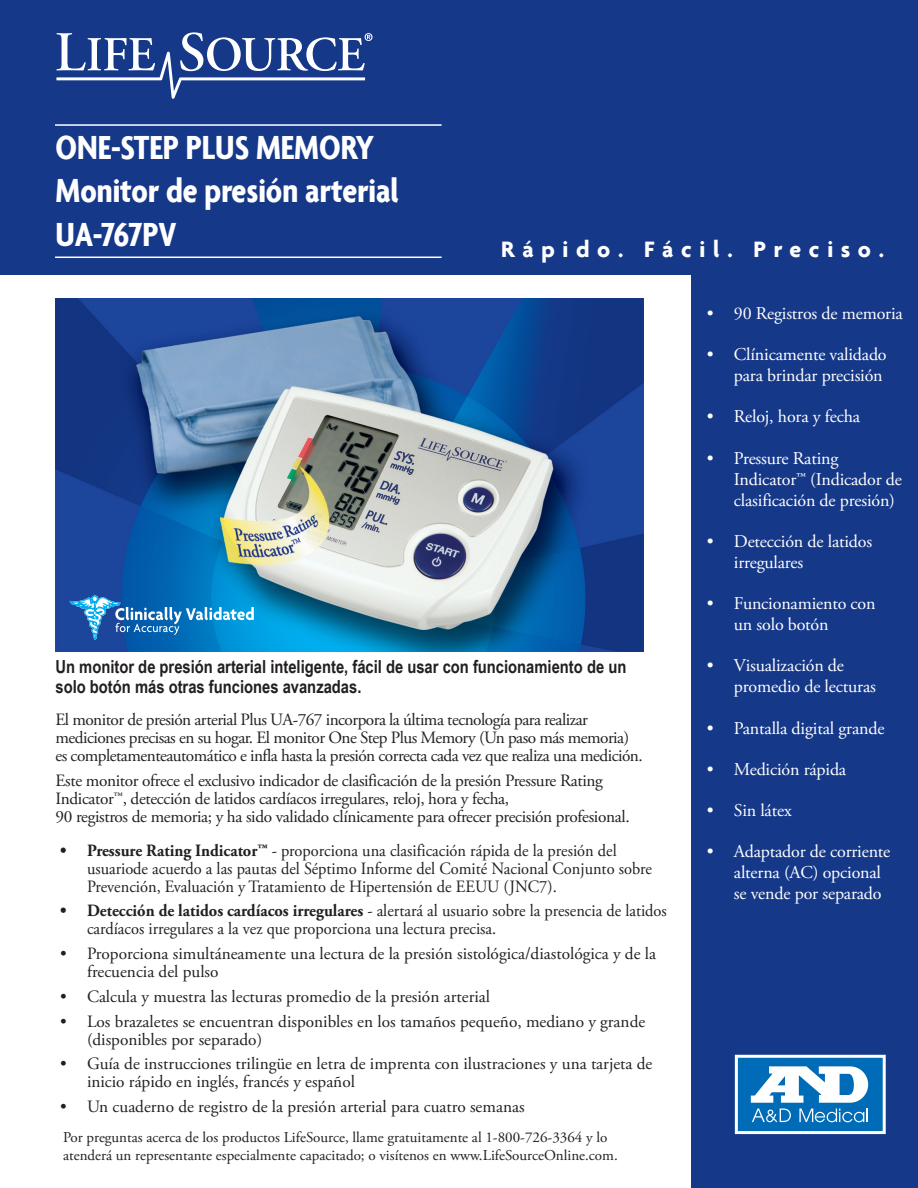
<style>
.page{position:relative;width:918px;height:1188px;background:#fff}
.page>*{position:absolute;margin:0;border:0;box-sizing:border-box;transform-origin:0 0}
.t1{font:700 condensed 36px "Agenda";color:#fff}
.t2{font:700 24px "Agenda";letter-spacing:.32em;color:#fff}
.t3{font:18px/21px "Adobe Garamond Pro";letter-spacing:-.01em;color:#fff}
.t4{font:700 18px/19.5px "Arial Narrow";color:#231f20}
.t5{font:17.25px/18px "Adobe Garamond Pro";color:#231f20}
.t6{font:17.25px/18px "Adobe Garamond Pro";color:#231f20;scale:.95 1}
.t7{font:17.25px/18px "Adobe Garamond Pro";letter-spacing:-.03em;color:#231f20}
.t8{font:17.25px/18px "Adobe Garamond Pro";letter-spacing:-.02em;color:#231f20}
.t9{font:15px/18px "Adobe Garamond Pro";color:#231f20}
.s1{font-weight:700}
</style>
<div class="page">
<div style="left:691px;top:173px;width:227px;height:1015px;background:#153889"></div>
<div style="left:0;top:0;width:918px;height:274px;background:#153889"></div>
<img style="left:55px;top:299px;width:589px;height:352px">
<svg style="left:739px;top:1059px;width:143px;height:71px;background:#519acd"></svg>
<div style="left:735px;top:1055px;width:151px;height:79px;border:3px solid #fff"></div>
<svg style="left:70px;top:595px;width:184px;height:45px;background:#2b84c4"></svg>
<hr style="left:55px;top:124px;width:387px;height:2px;background:#fff">
<hr style="left:55px;top:257px;width:387px;height:1px;background:#fff">
<svg style="left:56px;top:32px;width:317px;height:67px"></svg>
<p class="t1" style="left:56px;top:127px;width:320px">ONE-STEP PLUS MEMORY</p>
<p class="t1" style="left:56px;top:170px;width:345px">Monitor de presión arterial</p>
<p class="t1" style="left:56px;top:213px;width:122px">UA-767PV</p>
<p class="t2" style="left:501px;top:234px;width:384px">Rápido. Fácil. Preciso.</p>
<p class="t4" style="left:56px;top:656px;width:572px">Un monitor de presión arterial inteligente, fácil de usar con funcionamiento de un solo botón más otras funciones avanzadas.</p>
<p class="t7" style="left:56px;top:711px;width:589px">El monitor de presión arterial Plus UA-767 incorpora la última tecnología para realizar mediciones precisas en su hogar. El monitor One Step Plus Memory (Un paso más memoria) es completamenteautomático e infla hasta la presión correcta cada vez que realiza una medición.</p>
<p class="t8" style="left:56px;top:772px;width:576px">Este monitor ofrece el exclusivo indicador de clasificación de la presión Pressure Rating<br>Indicator™, detección de latidos cardíacos irregulares, reloj, hora y fecha,<br>90 registros de memoria; y ha sido validado clínicamente para ofrecer precisión profesional.</p>
<p class="t6" style="left:87px;top:842px;width:596px;text-indent:-27px"><span class="s1">• Pressure Rating Indicator™</span> - proporciona una clasificación rápida de la presión del usuariode acuerdo a las pautas del Séptimo Informe del Comité Nacional Conjunto sobre<br>Prevención, Evaluación y Tratamiento de Hipertensión de EEUU (JNC7).</p>
<p class="t6" style="left:87px;top:903px;width:612px;text-indent:-27px"><span class="s1">• Detección de latidos cardíacos irregulares</span> - alertará al usuario sobre la presencia de latidos cardíacos irregulares a la vez que proporciona una lectura precisa.</p>
<p class="t5" style="left:87px;top:945px;width:571px;text-indent:-27px">• Proporciona simultáneamente una lectura de la presión sistológica/diastológica y de la frecuencia del pulso</p>
<p class="t5" style="left:60px;top:988px;width:432px">• Calcula y muestra las lecturas promedio de la presión arterial</p>
<p class="t5" style="left:87px;top:1013px;width:560px;text-indent:-27px">• Los brazaletes se encuentran disponibles en los tamaños pequeño, mediano y grande (disponibles por separado)</p>
<p class="t5" style="left:87px;top:1056px;width:567px;text-indent:-27px">• Guía de instrucciones trilingüe en letra de imprenta con ilustraciones y una tarjeta de inicio rápido en inglés, francés y español</p>
<p class="t5" style="left:60px;top:1098px;width:466px">• Un cuaderno de registro de la presión arterial para cuatro semanas</p>
<p class="t9" style="left:63px;top:1128px;width:556px">Por preguntas acerca de los productos LifeSource, llame gratuitamente al 1-800-726-3364 y lo atenderá un representante especialmente capacitado; o visítenos en www.LifeSourceOnline.com.</p>
<p class="t3" style="left:707px;top:303px;width:197px">• 90 Registros de memoria</p>
<p class="t3" style="left:707px;top:345px;width:181px;text-align:right">• Clínicamente validado para brindar precisión</p>
<p class="t3" style="left:707px;top:407px;width:155px">• Reloj, hora y fecha</p>
<p class="t3" style="left:734px;top:448px;width:170px;text-indent:-27px">• Pressure Rating<br>Indicator™ (Indicador de clasificación de presión)</p>
<p class="t3" style="left:734px;top:531px;width:140px;text-indent:-27px">• Detección de latidos irregulares</p>
<p class="t3" style="left:734px;top:594px;width:143px;text-indent:-27px">• Funcionamiento con un solo botón</p>
<p class="t3" style="left:734px;top:656px;width:144px;text-indent:-27px">• Visualización de promedio de lecturas</p>
<p class="t3" style="left:707px;top:718px;width:179px">• Pantalla digital grande</p>
<p class="t3" style="left:707px;top:759px;width:141px">• Medición rápida</p>
<p class="t3" style="left:707px;top:801px;width:86px">• Sin látex</p>
<p class="t3" style="left:734px;top:842px;width:158px;text-indent:-27px">• Adaptador de corriente alterna (AC) opcional se vende por separado</p>
</div>
